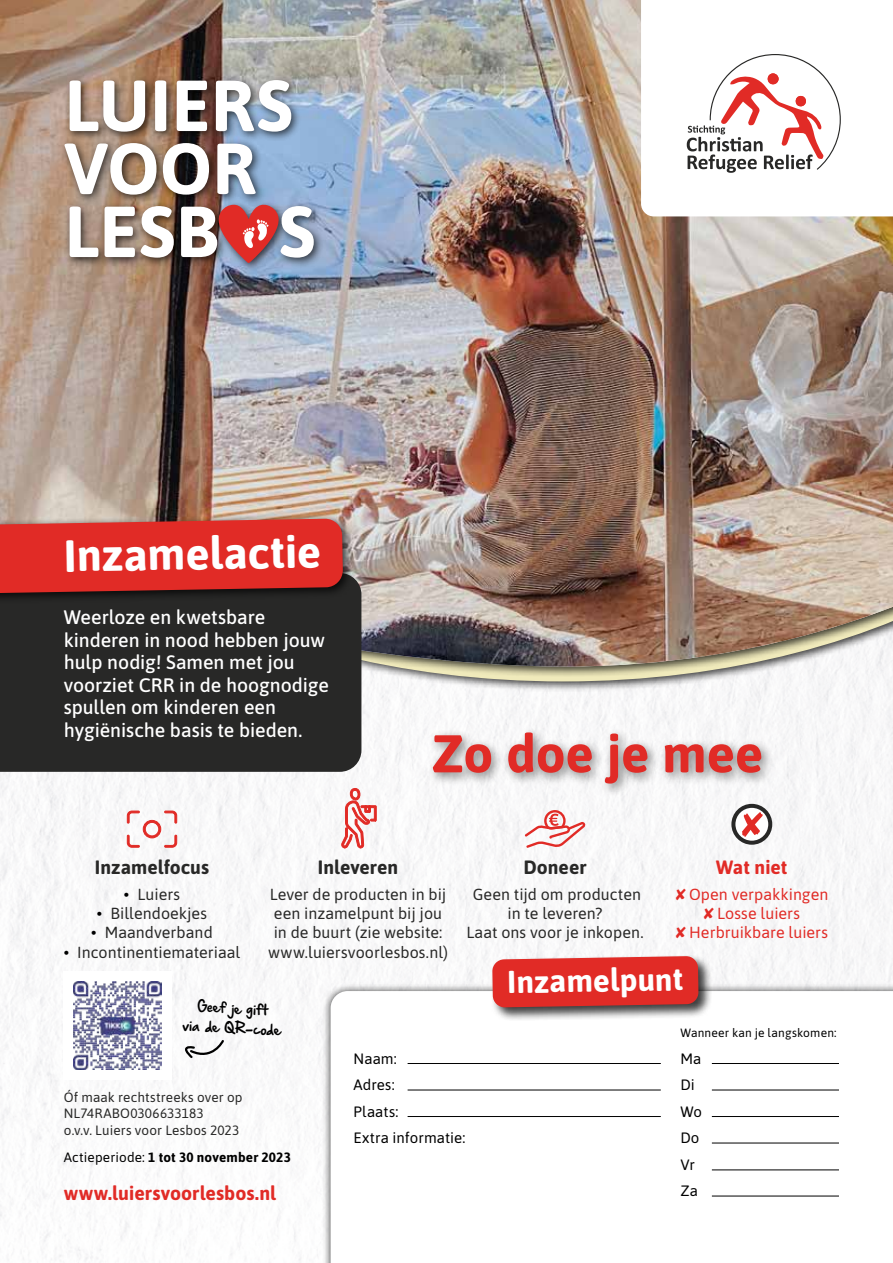
<style>
.page{position:relative;width:893px;height:1263px;background:#fff}
.page>*{position:absolute;margin:0;border:0;box-sizing:border-box;transform-origin:0 0}
.t1{font:700 72px/63px "Asap";letter-spacing:.005em;color:#fff}
.t2{font:700 52.95px "Asap";letter-spacing:-.005em;color:#e12b26}
.t3{font:700 45px "Asap";color:#fff}
.t4{font:700 31.5px "Asap";color:#fff}
.t5{font:500 19.5px/22.5px "Asap";letter-spacing:-.005em;color:#fff}
.t6{font:700 19.5px "Asap";letter-spacing:.005em;color:#e12b26}
.t7{font:700 19.2px "Asap";color:#282827}
.t8{font:700 19.2px "Asap";letter-spacing:-.005em;color:#e12b26}
.t9{font:18px/19.5px "Hand Of Sean Pro";color:#000;text-align:center}
.t10{font:16.05px/19.2px "Asap";color:#282827;text-align:center}
.t11{font:16.05px/19.2px "Asap";color:#e12b26;text-align:center}
.t12{font:15px/26.5px "Asap";letter-spacing:.005em;color:#000}
.t13{font:13.5px/16.5px "Asap";letter-spacing:.01em;color:#282827}
.t14{font:700 13.5px "Asap";letter-spacing:.015em;color:#000}
.t15{font:12px "Asap";letter-spacing:.015em;color:#000}
.s1{color:#000}
.s2{font-weight:400}
</style>
<div class="page">
<img style="left:0;top:693px;width:893px;height:569px">
<img style="left:0;top:0;width:893px;height:666px">
<svg style="left:185px;top:1039px;width:40px;height:22px"></svg>
<div style="left:60px;top:75px;width:265px;height:198px;background:#000;opacity:.7"></div>
<svg style="left:218px;top:204px;width:61px;height:59px;background:#bf5f65"></svg>
<div style="left:0;top:573px;width:361px;height:199px;background:#282827"></div>
<div style="left:0;top:514px;width:354px;height:91px;background:#000;opacity:.75"></div>
<svg style="left:0;top:519px;width:343px;height:75px;background:#d32d28"></svg>
<div style="left:427px;top:726px;width:347px;height:71px;background:#000;opacity:.5"></div>
<svg style="left:341px;top:787px;width:36px;height:83px"></svg>
<svg style="left:525px;top:810px;width:61px;height:38px"></svg>
<svg style="left:733px;top:806px;width:37px;height:37px"></svg>
<div style="left:731px;top:804px;width:41px;height:41px;border:4px solid #282827;border-radius:50%"></div>
<svg style="left:742px;top:812px;width:21px;height:25px"></svg>
<svg style="left:127px;top:810px;width:51px;height:38px"></svg>
<div style="left:322px;top:983px;width:571px;height:280px;background:#000;opacity:.75"></div>
<svg style="left:331px;top:991px;width:562px;height:272px"></svg>
<hr style="left:408px;top:1063px;width:253px;height:1px;background:#000">
<hr style="left:408px;top:1090px;width:253px;height:1px;background:#000">
<hr style="left:408px;top:1116px;width:253px;height:1px;background:#000">
<hr style="left:712px;top:1063px;width:127px;height:1px;background:#000">
<hr style="left:712px;top:1090px;width:127px;height:1px;background:#000">
<hr style="left:712px;top:1116px;width:127px;height:1px;background:#000">
<hr style="left:712px;top:1143px;width:127px;height:1px;background:#000">
<hr style="left:712px;top:1170px;width:127px;height:1px;background:#000">
<hr style="left:712px;top:1196px;width:127px;height:1px;background:#000">
<div style="left:490px;top:954px;width:222px;height:67px;background:#000;opacity:.75"></div>
<svg style="left:492px;top:956px;width:206px;height:51px;background:#dd3530"></svg>
<div style="left:64px;top:971px;width:108px;height:108px;background:#fff"></div>
<img style="left:74px;top:981px;width:88px;height:88px">
<svg style="left:641px;top:0;width:252px;height:216px"></svg>
<svg style="left:687px;top:54px;width:154px;height:119px"></svg>
<h1 class="t1" style="left:64px;top:71px;width:252px">LUIERS<br>VOOR<br>LESB S</h1>
<h3 class="t3" style="left:63px;top:524px;width:259px;rotate:-1deg">Inzamelactie</h3>
<p class="t5" style="left:64px;top:605px;width:267px">Weerloze en kwetsbare kinderen in nood hebben jouw hulp nodig! Samen met jou voorziet CRR in de hoognodige spullen om kinderen een hygiënische basis te bieden.</p>
<p class="t7" style="left:95px;top:854px;width:116px">Inzamelfocus</p>
<p class="t7" style="left:318px;top:854px;width:82px">Inleveren</p>
<h2 class="t2" style="left:431px;top:716px;width:333px">Zo doe je mee</h2>
<p class="t7" style="left:523px;top:854px;width:65px">Doneer</p>
<p class="t8" style="left:716px;top:854px;width:73px">Wat niet</p>
<p class="t10" style="left:124px;top:884px;width:58px"><span class="s1">•</span> Luiers</p>
<p class="t10" style="left:97px;top:903px;width:112px"><span class="s1">•</span> Billendoekjes</p>
<p class="t10" style="left:91px;top:922px;width:123px"><span class="s1">•</span> Maandverband</p>
<p class="t10" style="left:64px;top:942px;width:178px"><span class="s1">•</span> Incontinentiemateriaal</p>
<p class="t10" style="left:268px;top:884px;width:181px">Lever de producten in bij een inzamelpunt bij jou in de buurt (zie website: www.luiersvoorlesbos.nl)</p>
<p class="t10" style="left:466px;top:884px;width:179px">Geen tijd om producten in te leveren?<br>Laat ons voor je inkopen.</p>
<p class="t11" style="left:675px;top:884px;width:154px">✘ Open verpakkingen ✘ Losse luiers<br>✘ Herbruikbare luiers</p>
<p class="t9" style="left:184px;top:995px;width:100px;rotate:3deg">Gee f je gift<br>via de QR-code</p>
<p class="t13" style="left:64px;top:1088px;width:180px">Óf maak rechtstreeks over op<br>NL74RABO0306633183<br>o.v.v. Luiers voor Lesbos 2023</p>
<p class="t14" style="left:64px;top:1147px;width:229px"><span class="s2">Actieperiode:</span> 1 tot 30 november 2023</p>
<p class="t6" style="left:64px;top:1179px;width:214px">www.luiersvoorlesbos.nl</p>
<p class="t12" style="left:354px;top:1044px;width:113px">Naam:<br>Adres:<br>Plaats:<br>Extra informatie:</p>
<h3 class="t4" style="left:507px;top:960px;width:177px;rotate:-1deg">Inzamelpunt</h3>
<p class="t15" style="left:680px;top:1025px;width:158px">Wanneer kan je langskomen:</p>
<p class="t12" style="left:680px;top:1044px;width:23px">Ma<br>Di<br>Wo<br>Do<br>Vr<br>Za</p>
</div>
